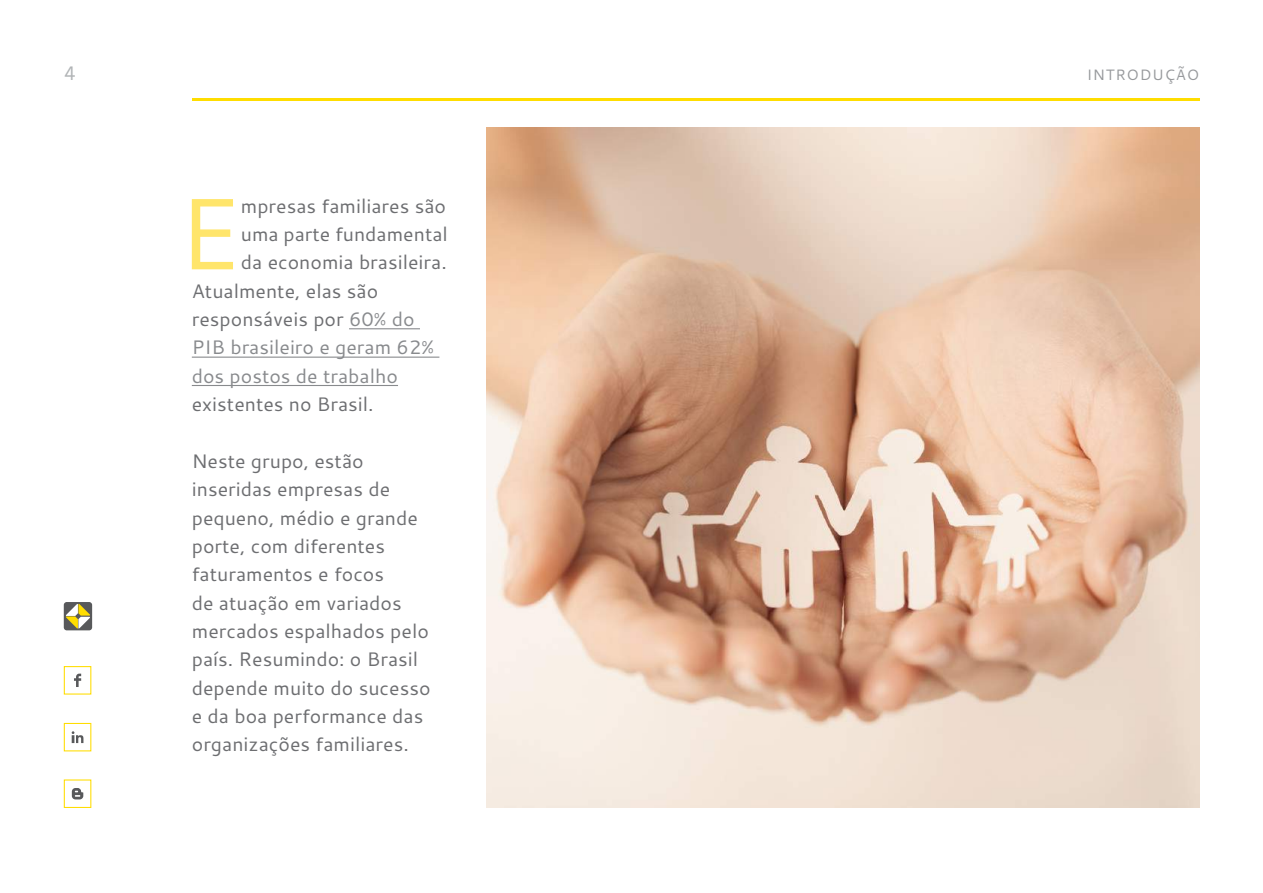
<style>
.page{position:relative;width:1263px;height:893px;background:#fff}
.page>*{position:absolute;margin:0;border:0;box-sizing:border-box;transform-origin:0 0}
.t1{font:101.25px "Cantarell";color:#ffe56b}
.t2{font:19.5px/28.3px "Cantarell";color:#6d6e71}
.t3{font:19.5px "Cantarell";color:#888a8d}
.t4{font:19.5px "Cantarell";color:#b1b4b6}
.t5{font:15px "Cantarell";letter-spacing:.05em;color:#97999c}
.s1{color:#888a8d}
</style>
<div class="page">
<div style="left:64px;top:666px;width:27px;height:29px;border:1px solid #fd0"></div>
<svg style="left:74px;top:674px;width:7px;height:13px"></svg>
<div style="left:64px;top:723px;width:27px;height:28px;border:1px solid #fd0"></div>
<svg style="left:72px;top:731px;width:11px;height:12px"></svg>
<div style="left:64px;top:779px;width:27px;height:29px;border:1px solid #fd0"></div>
<svg style="left:72px;top:788px;width:11px;height:11px"></svg>
<hr style="left:192px;top:99px;width:1007px;height:2px;background:#fd0">
<div style="left:64px;top:602px;width:28px;height:28px;background:#58595b;border-radius:3px"></div>
<svg style="left:66px;top:604px;width:24px;height:24px"></svg>
<hr style="left:349px;top:328px;width:71px;height:1px;background:#888a8d">
<hr style="left:192px;top:357px;width:247px;height:1px;background:#888a8d">
<hr style="left:192px;top:385px;width:206px;height:1px;background:#888a8d">
<img style="left:487px;top:128px;width:712px;height:680px">
<p class="t4" style="left:64px;top:60px;width:14px">4</p>
<p class="t5" style="left:1087px;top:65px;width:114px">INTRODUÇÃO</p>
<h1 class="t1" style="left:177px;top:164px;width:65px">E</h1>
<p class="t2" style="left:241px;top:191px;width:207px">mpresas familiares são</p>
<p class="t2" style="left:241px;top:219px;width:208px">uma parte fundamental</p>
<p class="t2" style="left:241px;top:248px;width:207px">da economia brasileira.</p>
<p class="t2" style="left:192px;top:276px;width:188px">Atualmente, elas são</p>
<p class="t2" style="left:192px;top:304px;width:224px">responsáveis por <span class="s1">60% do</span></p>
<p class="t3" style="left:192px;top:334px;width:244px">PIB brasileiro e geram 62%</p>
<p class="t3" style="left:192px;top:362px;width:208px">dos postos de trabalho</p>
<p class="t2" style="left:192px;top:389px;width:183px">existentes no Brasil.</p>
<p class="t2" style="left:192px;top:446px;width:240px">Neste grupo, estão inseridas empresas de pequeno, médio e grande porte, com diferentes faturamentos e focos<br>de atuação em variados mercados espalhados pelo país. Resumindo: o Brasil depende muito do sucesso e da boa performance das organizações familiares.</p>
</div>
